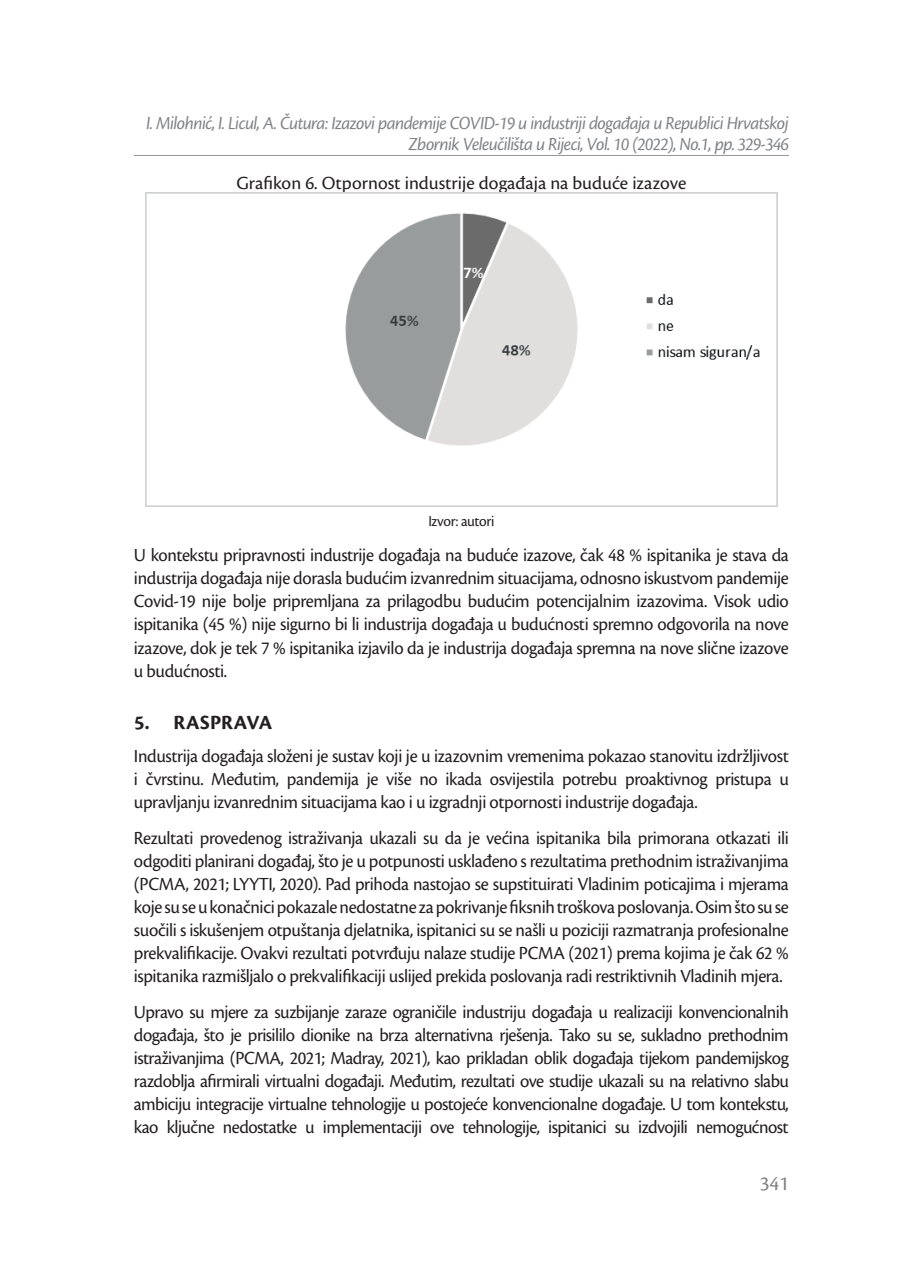
<style>
.page{position:relative;width:903px;height:1270px;background:#fff}
.page>*{position:absolute;margin:0;border:0;box-sizing:border-box;transform-origin:0 0}
.t1{font:700 21px "Cronos Pro";letter-spacing:.01em;color:#231f20}
.t2{font:21px "Cronos Pro";color:#808285}
.t3{font:19.25px/23.1px "Cronos Pro";letter-spacing:-.02em;color:#231f20;text-align:justify;scale:.96 1}
.t4{font:italic 19.25px/21px "Cronos Pro";letter-spacing:-.035em;color:#808285;text-align:right;scale:.96 1}
.t5{font:19.25px "Cronos Pro";color:#231f20}
.t6{font:15.75px "Cronos Pro";letter-spacing:-.02em;color:#231f20;scale:.96 1}
</style>
<div class="page">
<hr style="left:134px;top:155px;width:655px;height:1px;background:#939598">
<img style="left:145px;top:192px;width:632px;height:315px">
<p class="t4" style="left:146px;top:113px;width:671px">I. Milohnić, I. Licul, A. Čutura: Izazovi pandemije COVID-19 u industriji događaja u Republici Hrvatskoj<br>Zbornik Veleučilišta u Rijeci, Vol. 10 (2022), No.1, pp. 329-346</p>
<p class="t5" style="left:236px;top:172px;width:451px">Grafikon 6. Otpornost industrije događaja na buduće izazove</p>
<p class="t6" style="left:428px;top:512px;width:70px">Izvor: autori</p>
<p class="t3" style="left:134px;top:544px;width:684px">U kontekstu pripravnosti industrije događaja na buduće izazove, čak 48 % ispitanika je stava da industrija događaja nije dorasla budućim izvanrednim situacijama, odnosno iskustvom pandemije Covid-19 nije bolje pripremljana za prilagodbu budućim potencijalnim izazovima. Visok udio ispitanika (45 %) nije sigurno bi li industrija događaja u budućnosti spremno odgovorila na nove izazove, dok je tek 7 % ispitanika izjavilo da je industrija događaja spremna na nove slične izazove u budućnosti.</p>
<p class="t1" style="left:134px;top:710px;width:140px">5. RASPRAVA</p>
<p class="t3" style="left:134px;top:745px;width:684px">Industrija događaja složeni je sustav koji je u izazovnim vremenima pokazao stanovitu izdržljivost i čvrstinu. Međutim, pandemija je više no ikada osvijestila potrebu proaktivnog pristupa u upravljanju izvanrednim situacijama kao i u izgradnji otpornosti industrije događaja.</p>
<p class="t3" style="left:134px;top:826px;width:684px">Rezultati provedenog istraživanja ukazali su da je većina ispitanika bila primorana otkazati ili odgoditi planirani događaj, što je u potpunosti usklađeno s rezultatima prethodnim istraživanjima (PCMA, 2021; LYYTI, 2020). Pad prihoda nastojao se supstituirati Vladinim poticajima i mjerama koje su se u konačnici pokazale nedostatne za pokrivanje fiksnih troškova poslovanja. Osim što su se suočili s iskušenjem otpuštanja djelatnika, ispitanici su se našli u poziciji razmatranja profesionalne prekvalifikacije. Ovakvi rezultati potvrđuju nalaze studije PCMA (2021) prema kojima je čak 62 % ispitanika razmišljalo o prekvalifikaciji uslijed prekida poslovanja radi restriktivnih Vladinih mjera.</p>
<p class="t3" style="left:134px;top:1000px;width:684px">Upravo su mjere za suzbijanje zaraze ograničile industriju događaja u realizaciji konvencionalnih događaja, što je prisililo dionike na brza alternativna rješenja. Tako su se, sukladno prethodnim istraživanjima (PCMA, 2021; Madray, 2021), kao prikladan oblik događaja tijekom pandemijskog razdoblja afirmirali virtualni događaji. Međutim, rezultati ove studije ukazali su na relativno slabu ambiciju integracije virtualne tehnologije u postojeće konvencionalne događaje. U tom kontekstu, kao ključne nedostatke u implementaciji ove tehnologije, ispitanici su izdvojili nemogućnost</p>
<p class="t2" style="left:760px;top:1171px;width:31px">341</p>
</div>
